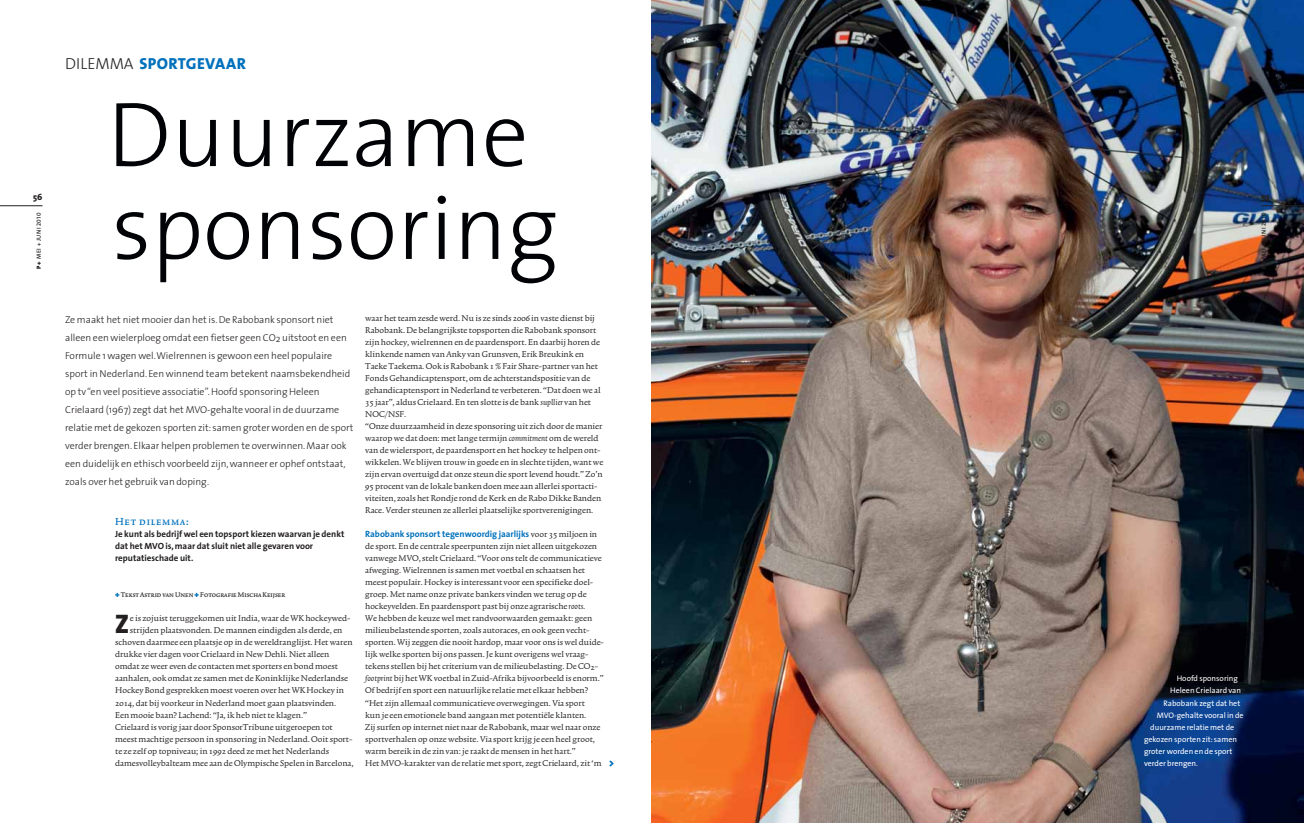
<style>
.page{position:relative;width:1304px;height:823px;background:#fff}
.page>*{position:absolute;margin:0;border:0;box-sizing:border-box;transform-origin:0 0}
.t1{font:300 92.7px/92.7px "The Sans";color:#010205}
.t2{font:800 26.9px "The Sans";color:#231f20}
.t3{font:800 16px "The Sans";letter-spacing:.03em;color:#0071bc}
.t4{font:12px "Trinite No 1 Med Wid Exp";letter-spacing:.065em;color:#0071bc}
.t5{font:10px/12px "Trinite No 1 Rom Wid";color:#231f20}
.t6{font:300 10px/18px "The Sans";color:#231f20}
.t7{font:900 10px "The Sans";color:#0071bc}
.t8{font:700 9px/12px "The Sans";color:#231f20}
.t9{font:700 9px "The Sans";color:#0071bc}
.t10{font:800 9px "The Sans";color:#231f20}
.t11{font:8px "The Sans";color:#fff}
.t12{font:8px "Trinite No 1 Med Wid Exp";color:#231f20}
.t13{font:600 6px "The Sans";letter-spacing:.075em;color:#231f20}
.s1{font-weight:900}
.s2{font-family:"The Sans Semi Bold Caps";font-weight:400}
.s3{font-weight:300;color:#231f20}
.s4{font-family:"The Sans";font-weight:900;color:#0071bc}
.s5{font-family:"Trinite No 1";font-style:italic}
.s6{font-family:"Trinite No 1 Rom Wid";font-weight:400;font-size:10px;color:#231f20}
</style>
<div class="page">
<img style="left:652px;top:0;width:652px;height:822px">
<hr style="left:0;top:205px;width:43px;height:1px;background:#231f20">
<hr style="left:1261px;top:205px;width:43px;height:1px;background:#231f20">
<p class="t10" style="left:33px;top:192px;width:11px">56</p>
<p class="t13" style="left:37px;top:268px;width:57px;rotate:-90deg"><span class="s1">P+</span> MEI + JUNI <span class="s2">2010</span></p>
<h3 class="t3" style="left:65px;top:55px;width:182px"><span class="s3">DILEMMA</span> SPORTGEVAAR</h3>
<h1 class="t1" style="left:107px;top:97px;width:453px">Duurzame sponsoring</h1>
<p class="t6" style="left:65px;top:311px;width:290px">Ze maakt het niet mooier dan het is. De Rabobank sponsort niet alleen een wielerploeg omdat een fietser geen CO2 uitstoot en een Formule 1 wagen wel.Wielrennen is gewoon een heel populaire sport in Nederland. Een winnend team betekent naamsbekendheid op tv “en veel positieve associatie”. Hoofd sponsoring Heleen Crielaard (1967) zegt dat het MVO-gehalte vooral in de duurzame relatie met de gekozen sporten zit: samen groter worden en de sport verder brengen. Elkaar helpen problemen te overwinnen. Maar ook een duidelijk en ethisch voorbeeld zijn, wanneer er ophef ontstaat, zoals over het gebruik van doping.</p>
<p class="t4" style="left:115px;top:514px;width:75px">Het dilemma:</p>
<p class="t8" style="left:115px;top:528px;width:231px">Je kunt als bedrijf wel een topsport kiezen waarvan je denkt dat het MVO is, maar dat sluit niet alle gevaren voor reputatieschade uit.</p>
<p class="t12" style="left:115px;top:589px;width:172px"><span class="s4">+</span>Tekst Astrid van Unen <span class="s4">+</span>Fotografie Mischa Keijser</p>
<h2 class="t2" style="left:115px;top:610px;width:16px">Z</h2>
<p class="t5" style="left:130px;top:612px;width:221px">e is zojuist teruggekomen uit India, waar de WK hockeywed-</p>
<p class="t5" style="left:130px;top:624px;width:214px">strijden plaatsvonden. De mannen eindigden als derde, en</p>
<p class="t5" style="left:115px;top:636px;width:239px">schoven daarmee een plaatsje op in de wereldranglijst. Het waren</p>
<p class="t5" style="left:115px;top:648px;width:216px">drukke vier dagen voor Crielaard in New Dehli. Niet alleen</p>
<p class="t5" style="left:115px;top:660px;width:224px">omdat ze weer even de contacten met sporters en bond moest</p>
<p class="t5" style="left:115px;top:672px;width:234px">aanhalen, ook omdat ze samen met de Koninklijke Nederlandse</p>
<p class="t5" style="left:115px;top:684px;width:230px">Hockey Bond gesprekken moest voeren over het WK Hockey in</p>
<p class="t5" style="left:115px;top:696px;width:223px">2014, dat bij voorkeur in Nederland moet gaan plaatsvinden.</p>
<p class="t5" style="left:115px;top:708px;width:193px">Een mooie baan? Lachend: “Ja, ik heb niet te klagen.”</p>
<p class="t5" style="left:115px;top:720px;width:219px">Crielaard is vorig jaar door SponsorTribune uitgeroepen tot</p>
<p class="t5" style="left:115px;top:732px;width:238px">meest machtige persoon in sponsoring in Nederland. Ooit sport-</p>
<p class="t5" style="left:115px;top:744px;width:215px">te ze zelf op topniveau; in 1992 deed ze met het Nederlands</p>
<p class="t5" style="left:115px;top:756px;width:240px">damesvolleybalteam mee aan de Olympische Spelen in Barcelona,</p>
<p class="t5" style="left:365px;top:312px;width:240px">waar het team zesde werd. Nu is ze sinds 2006 in vaste dienst bij Rabobank. De belangrijkste topsporten die Rabobank sponsort zijn hockey, wielrennen en de paardensport. En daarbij horen de klinkende namen van Anky van Grunsven, Erik Breukink en Taeke Taekema. Ook is Rabobank 1 % Fair Share-partner van het Fonds Gehandicaptensport, om de achterstandspositie van de gehandicaptensport in Nederland te verbeteren. “Dat doen we al 35 jaar”, aldus Crielaard. En ten slotte is de bank <span class="s5">supllier</span> van het NOC/NSF.<br>“Onze duurzaamheid in deze sponsoring uit zich door de manier waarop we dat doen: met lange termijn <span class="s5">commitment</span> om de wereld van de wielersport, de paardensport en het hockey te helpen ont&shy;wikkelen. We blijven trouw in goede en in slechte tijden, want we zijn ervan overtuigd dat onze steun die sport levend houdt.” Zo’n 95 procent van de lokale banken doen mee aan allerlei sportacti&shy;viteiten, zoals het Rondje rond de Kerk en de Rabo Dikke Banden Race. Verder steunen ze allerlei plaatselijke sportverenigingen.</p>
<p class="t9" style="left:365px;top:529px;width:233px">Rabobank sponsort tegenwoordig jaarlijks <span class="s6">voor 35 miljoen in</span></p>
<p class="t5" style="left:365px;top:540px;width:240px">de sport. En de centrale speerpunten zijn niet alleen uitgekozen vanwege MVO, stelt Crielaard. “Voor ons telt de communicatieve afweging. Wielrennen is samen met voetbal en schaatsen het meest populair. Hockey is interessant voor een specifieke doel&shy;groep. Met name onze private bankers vinden we terug op de hockeyvelden. En paardensport past bij onze agrarische<span class="s5">roots</span>.<br>We hebben de keuze wel met randvoorwaarden gemaakt: geen milieubelastende sporten, zoals autoraces, en ook geen vecht&shy;sporten. Wij zeggen die nooit hardop, maar voor ons is wel duide&shy;lijk welke sporten bij ons passen. Je kunt overigens wel vraag&shy;tekens stellen bij het criterium van de milieubelasting. De CO2- <span class="s5">footprint</span> bij het WK voetbal in Zuid-Afrika bijvoorbeeld is enorm.” Of bedrijf en sport een natuurlijke relatie met elkaar hebben? “Het zijn allemaal communicatieve overwegingen. Via sport<br>kun je een emotionele band aangaan met potentiële klanten.<br>Zij surfen op internet niet naar de Rabobank, maar wel naar onze sportverhalen op onze website. Via sport krijg je een heel groot, warm bereik in de zin van: je raakt de mensen in het hart.”<br>Het MVO-karakter van de relatie met sport, zegt Crielaard, zit ‘m</p>
<p class="t7" style="left:609px;top:756px;width:7px">&gt;</p>
<p class="t10" style="left:1261px;top:192px;width:10px">57</p>
<p class="t13" style="left:1261px;top:268px;width:57px;rotate:-90deg"><span class="s1">P+</span> MEI + JUNI <span class="s2">2010</span></p>
<p class="t11" style="left:1177px;top:675px;width:63px">Hoofd sponsoring</p>
<p class="t11" style="left:1170px;top:687px;width:72px">Heleen Crielaard van</p>
<p class="t11" style="left:1163px;top:699px;width:78px">Rabobank zegt dat het</p>
<p class="t11" style="left:1157px;top:711px;width:88px">MVO-gehalte vooral in de</p>
<p class="t11" style="left:1150px;top:723px;width:85px">duurzame relatie met de</p>
<p class="t11" style="left:1144px;top:735px;width:95px">gekozen sporten zit: samen</p>
<p class="t11" style="left:1144px;top:747px;width:90px">groter worden en de sport</p>
<p class="t11" style="left:1144px;top:759px;width:56px">verder brengen.</p>
</div>
